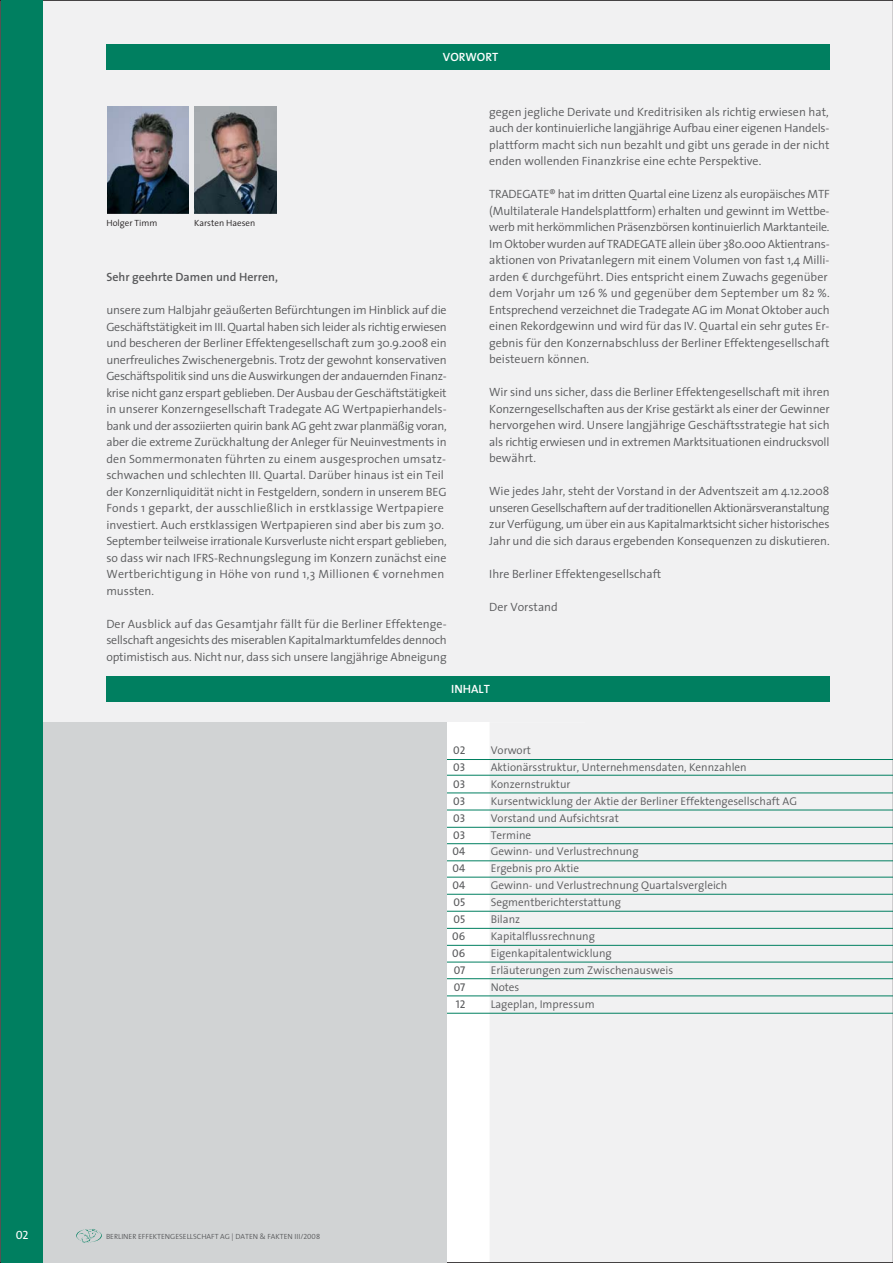
<style>
.page{position:relative;width:893px;height:1263px;background:#fff}
.page>*{position:absolute;margin:0;border:0;box-sizing:border-box;transform-origin:0 0}
.t1{font:300 12px/16.5px "The Sans";letter-spacing:-.01em;color:#58595b;text-align:justify}
.t2{font:600 12px "The Sans";color:#58595b}
.t3{font:600 12px "The Sans";color:#fff}
.t4{font:12px "The Sans Caps";color:#fff}
.t5{font:300 11.25px/17px "The Sans";color:#58595b}
.t6{font:11.25px/17px "The Sans Caps";color:#58595b;text-align:center}
.t7{font:300 9px "The Sans";color:#231f20}
.t8{font:300 7.5px "The Sans";color:#58595b}
.s1{font-family:"The Sans Semi Light Caps";font-weight:400}
</style>
<div class="page">
<div style="left:43px;top:0;width:849px;height:1262px;background:#f1f1f2"></div>
<img style="left:107px;top:107px;width:81px;height:107px">
<img style="left:195px;top:107px;width:81px;height:107px">
<div style="left:1px;top:722px;width:445px;height:540px;background:#d1d3d4"></div>
<div style="left:106px;top:44px;width:723px;height:26px;background:#007f60"></div>
<div style="left:1px;top:0;width:42px;height:1262px;background:#007f60"></div>
<svg style="left:76px;top:1229px;width:26px;height:14px"></svg>
<div style="left:106px;top:677px;width:723px;height:25px;background:#007f60"></div>
<div style="left:92px;top:214px;width:210px;height:27px;background:#f1f1f2"></div>
<p class="t3" style="left:443px;top:52px;width:57px">VORWORT</p>
<p class="t7" style="left:106px;top:220px;width:53px">Holger Timm</p>
<p class="t7" style="left:194px;top:220px;width:63px">Karsten Haesen</p>
<p class="t2" style="left:106px;top:273px;width:173px">Sehr geehrte Damen und Herren,</p>
<p class="t1" style="left:106px;top:303px;width:342px;text-align:left">unsere zum Halbjahr geäußerten Befürchtungen im Hinblick auf die Geschäftstätigkeit im III. Quartal haben sich leider als richtig erwiesen und bescheren der Berliner Effektengesellschaft zum 30.9.2008 ein unerfreuliches Zwischenergebnis. Trotz der gewohnt konservativen Geschäftspolitik sind uns die Auswirkungen der andauernden Finanz&shy;krise nicht ganz erspart geblieben. Der Ausbau der Geschäftstätigkeit in unserer Konzerngesellschaft Tradegate AG Wertpapierhandels&shy;bank und der assoziierten quirin bank AG geht zwar planmäßig voran, aber die extreme Zurückhaltung der Anleger für Neuinvestments in den Sommermonaten führten zu einem ausgesprochen umsatz&shy;schwachen und schlechten III. Quartal. Darüber hinaus ist ein Teil der Konzernliquidität nicht in Festgeldern, sondern in unserem BEG Fonds 1 geparkt, der ausschließlich in erstklassige Wertpapiere investiert. Auch erstklassigen Wertpapieren sind aber bis zum 30.<br>September teilweise irrationale Kursverluste nicht erspart geblieben, so dass wir nach IFRS-Rechnungslegung im Konzern zunächst eine Wertberichtigung in Höhe von rund 1,3 Millionen ¤ vornehmen mussten.</p>
<p class="t1" style="left:106px;top:617px;width:342px">Der Ausblick auf das Gesamtjahr fällt für die Berliner Effektenge&shy;sellschaft angesichts des miserablen Kapitalmarktumfeldes dennoch optimistisch aus. Nicht nur, dass sich unsere langjährige Abneigung</p>
<p class="t1" style="left:489px;top:104px;width:342px">gegen jegliche Derivate und Kreditrisiken als richtig erwiesen hat, auch der kontinuierliche langjährige Aufbau einer eigenen Handels&shy;plattform macht sich nun bezahlt und gibt uns gerade in der nicht enden wollenden Finanzkrise eine echte Perspektive.</p>
<p class="t1" style="left:489px;top:187px;width:342px;text-align:left">TRADEGATE® hat im dritten Quartal eine Lizenz als europäisches MTF (Multilaterale Handelsplattform) erhalten und gewinnt im Wettbe&shy;werb mit herkömmlichen Präsenzbörsen kontinuierlich Marktanteile.<br>Im Oktober wurden auf TRADEGATE allein über 380.000 Aktientrans&shy;aktionen von Privatanlegern mit einem Volumen von fast 1,4 Milli&shy;arden ¤ durchgeführt. Dies entspricht einem Zuwachs gegenüber dem Vorjahr um 126 % und gegenüber dem September um 82 %.<br>Entsprechend verzeichnet die Tradegate AG im Monat Oktober auch einen Rekordgewinn und wird für das IV. Quartal ein sehr gutes Er&shy;gebnis für den Konzernabschluss der Berliner Effektengesellschaft beisteuern können.</p>
<p class="t1" style="left:489px;top:385px;width:342px">Wir sind uns sicher, dass die Berliner Effektengesellschaft mit ihren Konzerngesellschaften aus der Krise gestärkt als einer der Gewinner hervorgehen wird. Unsere langjährige Geschäftsstrategie hat sich als richtig erwiesen und in extremen Marktsituationen eindrucksvoll bewährt.</p>
<p class="t1" style="left:489px;top:484px;width:342px">Wie jedes Jahr, steht der Vorstand in der Adventszeit am 4.12.2008 unseren Gesellschaftern auf der traditionellen Aktionärsveranstaltung zur Verfügung, um über ein aus Kapitalmarktsicht sicher historisches Jahr und die sich daraus ergebenden Konsequenzen zu diskutieren.</p>
<p class="t1" style="left:489px;top:566px;width:173px">Ihre Berliner Effektengesellschaft</p>
<p class="t1" style="left:489px;top:599px;width:70px">Der Vorstand</p>
<p class="t3" style="left:451px;top:684px;width:40px">INHALT</p>
<p class="t4" style="left:16px;top:1228px;width:14px">02</p>
<p class="t8" style="left:106px;top:1233px;width:215px">BERLINER EFFEKTENGESELLSCHAFT AG | DATEN &amp; FAKTEN III/<span class="s1">2008</span></p>
<p class="t6" style="left:452px;top:742px;width:15px">02<br>03<br>03<br>03<br>03<br>03<br>04<br>04<br>04<br>05<br>05<br>06<br>06<br>07<br>07<br>12</p>
<p class="t5" style="left:490px;top:743px;width:308px">Vorwort<br>Aktionärsstruktur, Unternehmensdaten, Kennzahlen<br>Konzernstruktur<br>Kursentwicklung der Aktie der Berliner Effektengesellschaft AG<br>Vorstand und Aufsichtsrat<br>Termine<br>Gewinn- und Verlustrechnung<br>Ergebnis pro Aktie<br>Gewinn- und Verlustrechnung Quartalsvergleich<br>Segmentberichterstattung<br>Bilanz<br>Kapitalflussrechnung<br>Eigenkapitalentwicklung<br>Erläuterungen zum Zwischenausweis<br>Notes<br>Lageplan, Impressum</p>
</div>
